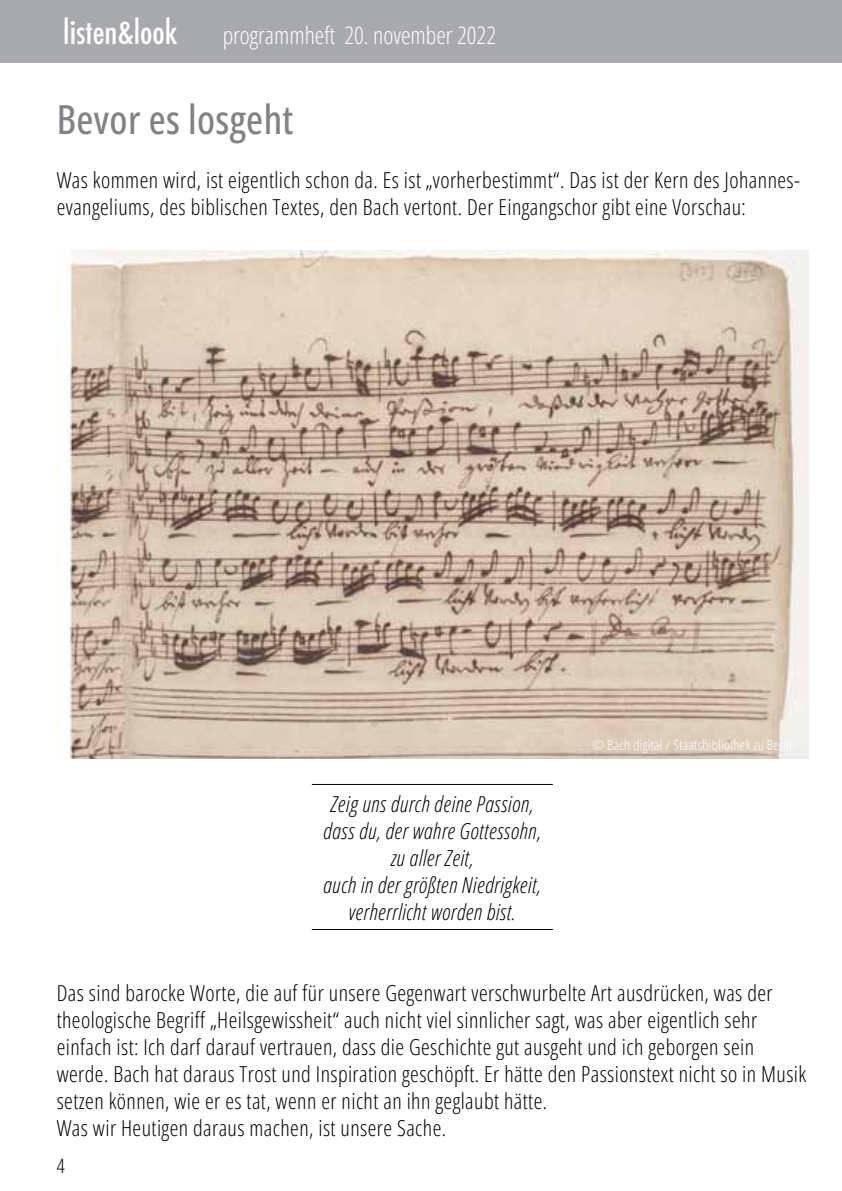
<style>
.page{position:relative;width:842px;height:1191px;background:#fff}
.page>*{position:absolute;margin:0;border:0;box-sizing:border-box;transform-origin:0 0}
.t1{font:500 40px "Open Sans Condensed";letter-spacing:.01em;color:#808285}
.t2{font:500 condensed 32px "Futura";color:#fff}
.t3{font:300 24px "Open Sans Condensed";color:#fff}
.t4{font:300 22px/27px "Open Sans Condensed";letter-spacing:.02em;color:#000}
.t5{font:italic 300 22px/27px "Open Sans Condensed";letter-spacing:.02em;color:#000;text-align:center}
.t6{font:300 20px "Open Sans Condensed";color:#000}
.t7{font:300 14px "Open Sans Condensed";letter-spacing:.02em;color:#fff}
</style>
<div class="page">
<div style="left:0;top:0;width:842px;height:62px;background:#a7a9ac"></div>
<hr style="left:312px;top:784px;width:241px;height:1px;background:#000">
<hr style="left:312px;top:929px;width:241px;height:1px;background:#000">
<img style="left:67px;top:251px;width:741px;height:507px">
<h2 class="t2" style="left:63px;top:11px;width:116px">listen&amp;look</h2>
<p class="t3" style="left:223px;top:18px;width:275px">programmheft 20. november 2022</p>
<h1 class="t1" style="left:57px;top:92px;width:238px">Bevor es losgeht</h1>
<p class="t4" style="left:57px;top:165px;width:745px">Was kommen wird, ist eigentlich schon da. Es ist „vorherbestimmt“. Das ist der Kern des Johannes&shy;evangeliums, des biblischen Textes, den Bach vertont. Der Eingangschor gibt eine Vorschau:</p>
<p class="t5" style="left:323px;top:789px;width:219px">Zeig uns durch deine Passion, dass du, der wahre Gottessohn, zu aller Zeit,<br>auch in der größten Niedrigkeit, verherrlicht worden bist.</p>
<p class="t7" style="left:592px;top:735px;width:204px">© Bach digital / Staatsbibliothek zu Berlin</p>
<p class="t4" style="left:57px;top:978px;width:751px">Das sind barocke Worte, die auf für unsere Gegenwart verschwurbelte Art ausdrücken, was der theologische Begriff „Heilsgewissheit“ auch nicht viel sinnlicher sagt, was aber eigentlich sehr einfach ist: Ich darf darauf vertrauen, dass die Geschichte gut ausgeht und ich geborgen sein werde. Bach hat daraus Trost und Inspiration geschöpft. Er hätte den Passionstext nicht so in Musik setzen können, wie er es tat, wenn er nicht an ihn geglaubt hätte.<br>Was wir Heutigen daraus machen, ist unsere Sache.</p>
<p class="t6" style="left:57px;top:1151px;width:10px">4</p>
</div>
